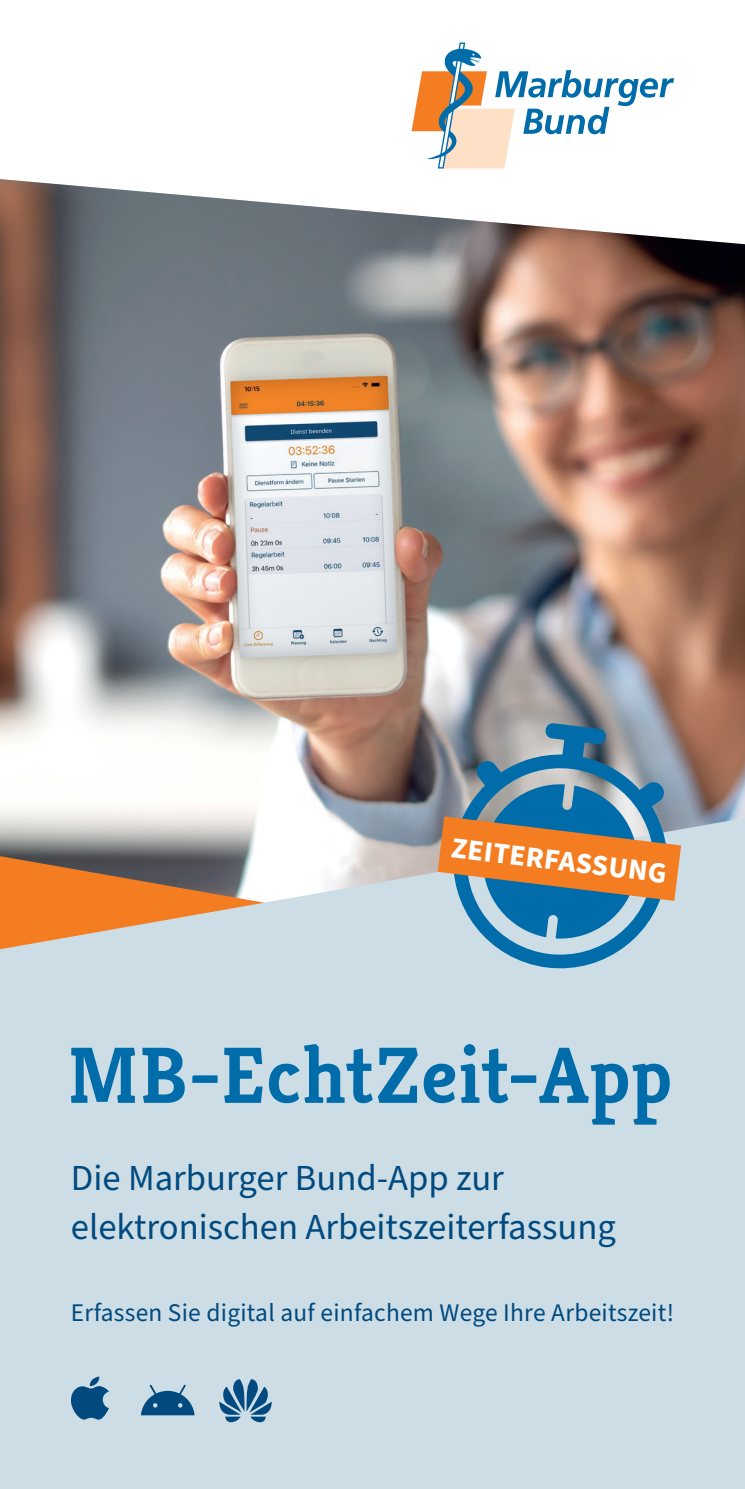
<style>
.page{position:relative;width:745px;height:1489px;background:#fff}
.page>*{position:absolute;margin:0;border:0;box-sizing:border-box;transform-origin:0 0}
.t1{font:700 79.75px "Kreon";letter-spacing:.01em;color:#006ca9}
.t2{font:36.5px/48.8px "Source Sans Pro";color:#004a7f}
.t3{font:700 29.25px "Source Sans Pro";color:#fff}
.t4{font:25.25px "Source Sans Pro";letter-spacing:.01em;color:#004a7f}
</style>
<div class="page">
<img style="left:0;top:179px;width:744px;height:639px">
<svg style="left:0;top:818px;width:744px;height:670px;background:#ccd7dd"></svg>
<svg style="left:411px;top:43px;width:263px;height:125px"></svg>
<svg style="left:219px;top:1378px;width:52px;height:43px;background:#6794b3"></svg>
<svg style="left:141px;top:1384px;width:53px;height:31px;background:#5083a7"></svg>
<svg style="left:71px;top:1376px;width:38px;height:43px;background:#497ea3"></svg>
<svg style="left:446px;top:722px;width:223px;height:252px;background:#82a2b6"></svg>
<svg style="left:437px;top:782px;width:243px;height:158px;background:#8c8c84"></svg>
<p class="t3" style="left:453px;top:827px;width:218px;rotate:7deg">ZEITERFASSUNG</p>
<h1 class="t1" style="left:67px;top:1025px;width:606px">MB-EchtZeit-App</h1>
<p class="t2" style="left:71px;top:1154px;width:546px">Die Marburger Bund-App zur elektronischen Arbeitszeiterfassung</p>
<p class="t4" style="left:71px;top:1295px;width:604px">Erfassen Sie digital auf einfachem Wege Ihre Arbeitszeit!</p>
</div>
